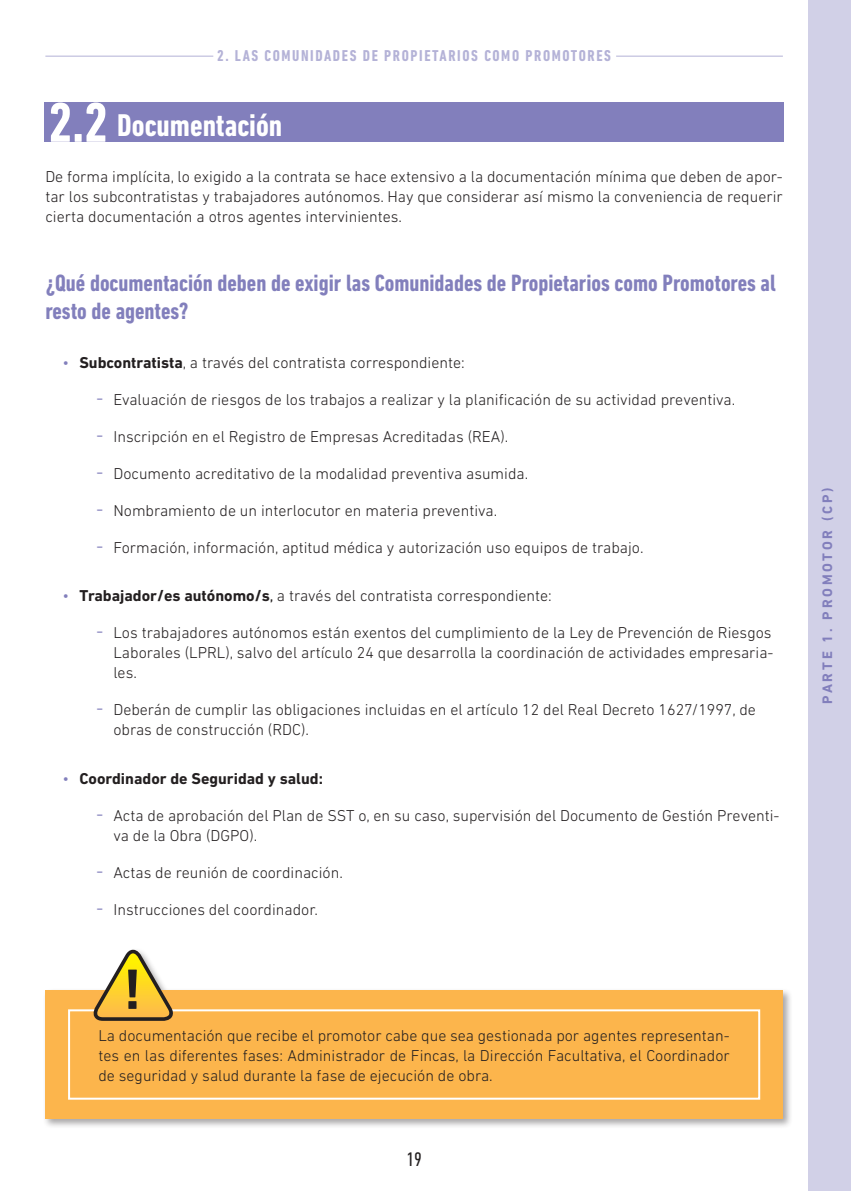
<style>
.page{position:relative;width:851px;height:1191px;background:#fff}
.page>*{position:absolute;margin:0;border:0;box-sizing:border-box;transform-origin:0 0}
.t1{font:700 57.8px "DIN Next LT Pro";color:#231f20}
.t2{font:700 condensed 32px "DIN Next LT Pro";color:#fff}
.t3{font:700 condensed 24px/28.8px "DIN Next LT Pro";color:#827fbc}
.t4{font:condensed 20px "DIN Next LT Pro";color:#231f20}
.t5{font:300 16px/20px "DIN Next LT Pro";color:#231f20}
.t6{font:700 condensed 16px "DIN Next LT Pro";letter-spacing:.1em;color:#827fbc}
.t7{font:700 16px "DIN Next LT Pro";color:#231f20}
.t8{font:700 14px "DIN Next LT Pro";letter-spacing:.2em;color:#827fbc}
.s1{font-size:57px}
.s2{color:#827fbc}
.s3{font-weight:700}
.s4{font-family:"Interstate";color:#827fbc}
.s5{font-weight:400}
.s6{font-weight:300;color:#827fbc}
</style>
<div class="page">
<div style="left:44px;top:102px;width:739px;height:40px;background:#827fbc"></div>
<div style="left:808px;top:0;width:42px;height:1191px;background:#d1d0e7"></div>
<hr style="left:616px;top:56px;width:166px;height:1px;background:#827fbc">
<hr style="left:45px;top:56px;width:168px;height:1px;background:#827fbc">
<div style="left:43px;top:947px;width:750px;height:182px;background:#231f20;opacity:.4"></div>
<div style="left:45px;top:990px;width:737px;height:129px;background:#fcb54c"></div>
<div style="left:68px;top:1009px;width:692px;height:90px;border:2px solid #fff"></div>
<svg style="left:92px;top:948px;width:84px;height:73px"></svg>
<p class="t6" style="left:217px;top:47px;width:395px">2. LAS COMUNIDADES DE PROPIETARIOS COMO PROMOTORES</p>
<h2 class="t2" style="left:48px;top:107px;width:235px"><span class="s1">2.2</span> Documentación</h2>
<p class="t5" style="left:45px;top:166px;width:739px;text-align:justify">De forma implícita, lo exigido a la contrata se hace extensivo a la documentación mínima que deben de apor&shy;tar los subcontratistas y trabajadores autónomos. Hay que considerar así mismo la conveniencia de requerir cierta documentación a otros agentes intervinientes.</p>
<h3 class="t3" style="left:45px;top:268px;width:732px">¿Qué documentación deben de exigir las Comunidades de Propietarios como Promotores al resto de agentes?</h3>
<p class="t5" style="left:62px;top:352px;width:404px"><span class="s2">•</span> <span class="s3">Subcontratista</span>, a través del contratista correspondiente:</p>
<p class="t5" style="left:96px;top:389px;width:640px"><span class="s4">–</span> Evaluación de riesgos de los trabajos a realizar y la planificación de su actividad preventiva.</p>
<p class="t5" style="left:96px;top:426px;width:413px"><span class="s4">–</span> Inscripción en el Registro de Empresas Acreditadas (REA).</p>
<p class="t5" style="left:96px;top:463px;width:433px"><span class="s4">–</span> Documento acreditativo de la modalidad preventiva asumida.</p>
<p class="t5" style="left:96px;top:500px;width:402px"><span class="s4">–</span> Nombramiento de un interlocutor en materia preventiva.</p>
<p class="t5" style="left:96px;top:537px;width:548px"><span class="s4">–</span> Formación, información, aptitud médica y autorización uso equipos de trabajo.</p>
<p class="t5" style="left:62px;top:585px;width:491px"><span class="s2">•</span> <span class="s3">Trabajador/es autónomo/s</span><span class="s5">,</span> a través del contratista correspondiente:</p>
<p class="t5" style="left:113px;top:623px;width:661px;text-indent:-17px"><span class="s4">–</span> Los trabajadores autónomos están exentos del cumplimiento de la Ley de Prevención de Riesgos<br>Laborales (LPRL), salvo del artículo 24 que desarrolla la coordinación de actividades empresaria&shy;les.</p>
<p class="t5" style="left:113px;top:700px;width:644px;text-indent:-17px"><span class="s4">–</span> Deberán de cumplir las obligaciones incluidas en el artículo 12 del Real Decreto 1627/1997, de obras de construcción (RDC).</p>
<p class="t7" style="left:62px;top:769px;width:262px"><span class="s6">•</span> Coordinador de Seguridad y salud:</p>
<p class="t5" style="left:113px;top:805px;width:667px;text-indent:-17px"><span class="s4">–</span> Acta de aprobación del Plan de SST o, en su caso, supervisión del Documento de Gestión Preventi&shy;va de la Obra (DGPO).</p>
<p class="t5" style="left:96px;top:862px;width:248px"><span class="s4">–</span> Actas de reunión de coordinación.</p>
<p class="t5" style="left:96px;top:899px;width:223px"><span class="s4">–</span> Instrucciones del coordinador.</p>
<h1 class="t1" style="left:123px;top:955px;width:20px">!</h1>
<p class="t5" style="left:98px;top:1025px;width:632px;text-align:justify">La documentación que recibe el promotor cabe que sea gestionada por agentes representan&shy;tes en las diferentes fases: Administrador de Fincas, la Dirección Facultativa, el Coordinador de seguridad y salud durante la fase de ejecución de obra.</p>
<p class="t4" style="left:406px;top:1147px;width:17px">19</p>
<p class="t8" style="left:819px;top:703px;width:218px;rotate:-90deg">PARTE 1. PROMOTOR (CP)</p>
</div>
